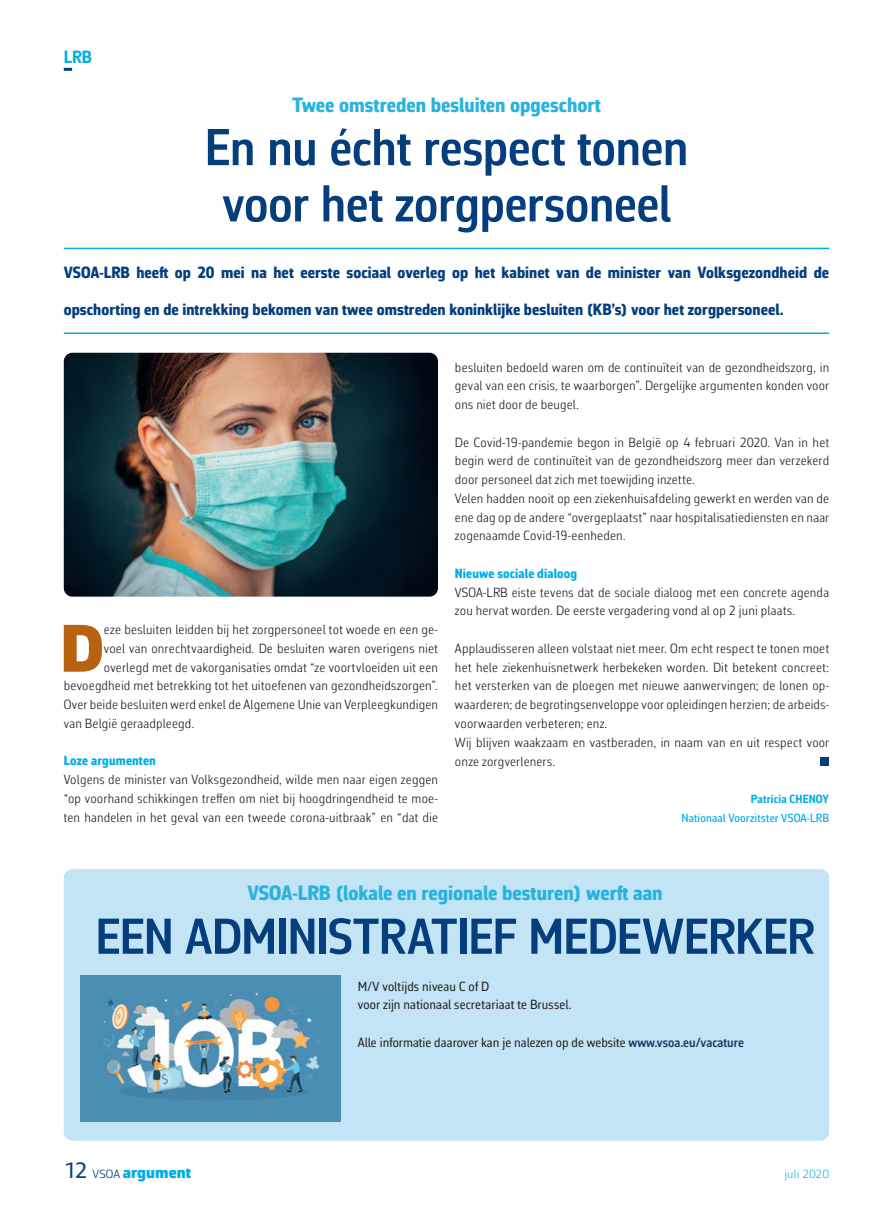
<style>
.page{position:relative;width:893px;height:1221px;background:#fff}
.page>*{position:absolute;margin:0;border:0;box-sizing:border-box;transform-origin:0 0}
.t1{font:900 67.95px "Corbeau Pro";color:#b66211}
.t2{font:600 52.5px/56.2px "Corbeau Con Pro";letter-spacing:-.005em;color:#043e7d;text-align:center}
.t3{font:600 51px "Corbeau Con Pro";letter-spacing:-.02em;color:#043e7d}
.t4{font:800 21px "Corbeau Con Pro";color:#28b3de}
.t5{font:700 18px "Corbeau Con Pro";color:#00ade5}
.t6{font:800 16.5px "Corbeau Con Pro";letter-spacing:.005em;color:#043e7d}
.t7{font:900 16.5px "Corbeau Pro";letter-spacing:.005em;color:#00ade5}
.t8{font:300 13.5px/18.8px "Corbeau Con Pro";letter-spacing:.01em;color:#231f20}
.t9{font:13.5px/18.8px "Corbeau Con Pro";color:#231f20}
.t10{font:800 13.5px "Corbeau Con Pro";letter-spacing:.01em;color:#00ade5}
.t11{font:500 12px "Corbeau Con Pro";letter-spacing:.015em;color:#00ade5}
.t12{font:700 12px "Corbeau Con Pro";letter-spacing:.01em;color:#00ade5}
.t13{font:300 12px "Corbeau Pro";color:#28b3de}
.s1{font-weight:600;color:#143a65}
.s2{font-weight:400;font-size:22.5px;color:#043e7d}
.s3{font-weight:300;font-size:12px;color:#043e7d}
</style>
<div class="page">
<svg style="left:64px;top:68px;width:8px;height:3px"></svg>
<hr style="left:64px;top:248px;width:765px;height:1px;background:#00ade5">
<hr style="left:64px;top:332px;width:765px;height:2px;background:#00ade5">
<div style="left:821px;top:757px;width:8px;height:8px;background:#043e7d"></div>
<div style="left:64px;top:869px;width:765px;height:271px;background:#c2e4f4;border-radius:9px"></div>
<img style="left:64px;top:353px;width:374px;height:243px">
<img style="left:81px;top:975px;width:260px;height:146px">
<h3 class="t5" style="left:64px;top:45px;width:30px">LRB</h3>
<h3 class="t4" style="left:292px;top:91px;width:310px">Twee omstreden besluiten opgeschort</h3>
<h2 class="t2" style="left:204px;top:118px;width:485px">En nu écht respect tonen voor het zorgpersoneel</h2>
<p class="t6" style="left:64px;top:261px;width:767px">VSOA-LRB heeft op 20 mei na het eerste sociaal overleg op het kabinet van de minister van Volksgezondheid de</p>
<p class="t6" style="left:64px;top:298px;width:721px">opschorting en de intrekking bekomen van twee omstreden koninklijke besluiten (KB’s) voor het zorgpersoneel.</p>
<h1 class="t1" style="left:60px;top:603px;width:45px">D</h1>
<p class="t8" style="left:104px;top:620px;width:336px">eze besluiten leidden bij het zorgpersoneel tot woede en een ge-</p>
<p class="t8" style="left:104px;top:638px;width:336px">voel van onrechtvaardigheid. De besluiten waren overigens niet</p>
<p class="t8" style="left:104px;top:657px;width:336px">overlegd met de vakorganisaties omdat “ze voortvloeiden uit een</p>
<p class="t8" style="left:64px;top:676px;width:376px">bevoegdheid met betrekking tot het uitoefenen van gezondheidszorgen”.</p>
<p class="t8" style="left:64px;top:695px;width:376px">Over beide besluiten werd enkel de Algemene Unie van Verpleegkundigen</p>
<p class="t8" style="left:64px;top:713px;width:132px">van België geraadpleegd.</p>
<p class="t10" style="left:64px;top:751px;width:94px">Loze argumenten</p>
<p class="t8" style="left:64px;top:770px;width:376px;text-align:justify">Volgens de minister van Volksgezondheid, wilde men naar eigen zeggen “op voorhand schikkingen treffen om niet bij hoogdringendheid te moe&shy;ten handelen in het geval van een tweede corona-uitbraak” en “dat die</p>
<p class="t8" style="left:455px;top:357px;width:376px;text-align:justify">besluiten bedoeld waren om de continuïteit van de gezondheidszorg, in geval van een crisis, te waarborgen”. Dergelijke argumenten konden voor ons niet door de beugel.</p>
<p class="t8" style="left:455px;top:432px;width:376px">De Covid-19-pandemie begon in België op 4 februari 2020. Van in het begin werd de continuïteit van de gezondheidszorg meer dan verzekerd door personeel dat zich met toewijding inzette.<br>Velen hadden nooit op een ziekenhuisafdeling gewerkt en werden van de ene dag op de andere “overgeplaatst” naar hospitalisatiediensten en naar zogenaamde Covid-19-eenheden.</p>
<p class="t10" style="left:455px;top:564px;width:124px">Nieuwe sociale dialoog</p>
<p class="t8" style="left:455px;top:582px;width:376px">VSOA-LRB eiste tevens dat de sociale dialoog met een concrete agenda zou hervat worden. De eerste vergadering vond al op 2 juni plaats.</p>
<p class="t8" style="left:455px;top:638px;width:376px">Applaudisseren alleen volstaat niet meer. Om echt respect te tonen moet het hele ziekenhuisnetwerk herbekeken worden. Dit betekent concreet: het versterken van de ploegen met nieuwe aanwervingen; de lonen op&shy;waarderen; de begrotingsenveloppe voor opleidingen herzien; de arbeids&shy;voorwaarden verbeteren; enz.<br>Wij blijven waakzaam en vastberaden, in naam van en uit respect voor onze zorgverleners.</p>
<p class="t12" style="left:751px;top:790px;width:80px">Patricia CHENOY</p>
<p class="t11" style="left:681px;top:809px;width:149px">Nationaal Voorzitster VSOA-LRB</p>
<h3 class="t4" style="left:247px;top:878px;width:417px">VSOA-LRB (lokale en regionale besturen) werft aan</h3>
<h3 class="t3" style="left:95px;top:902px;width:721px">EEN ADMINISTRATIEF MEDEWERKER</h3>
<p class="t9" style="left:358px;top:976px;width:215px">M/V voltijds niveau C of D<br>voor zijn nationaal secretariaat te Brussel.</p>
<p class="t9" style="left:358px;top:1032px;width:388px">Alle informatie daarover kan je nalezen op de website <span class="s1">www.vsoa.eu/vacature</span></p>
<p class="t7" style="left:64px;top:1161px;width:129px"><span class="s2">12</span> <span class="s3">VSOA</span> argument</p>
<p class="t13" style="left:784px;top:1165px;width:46px">juli 2020</p>
</div>
